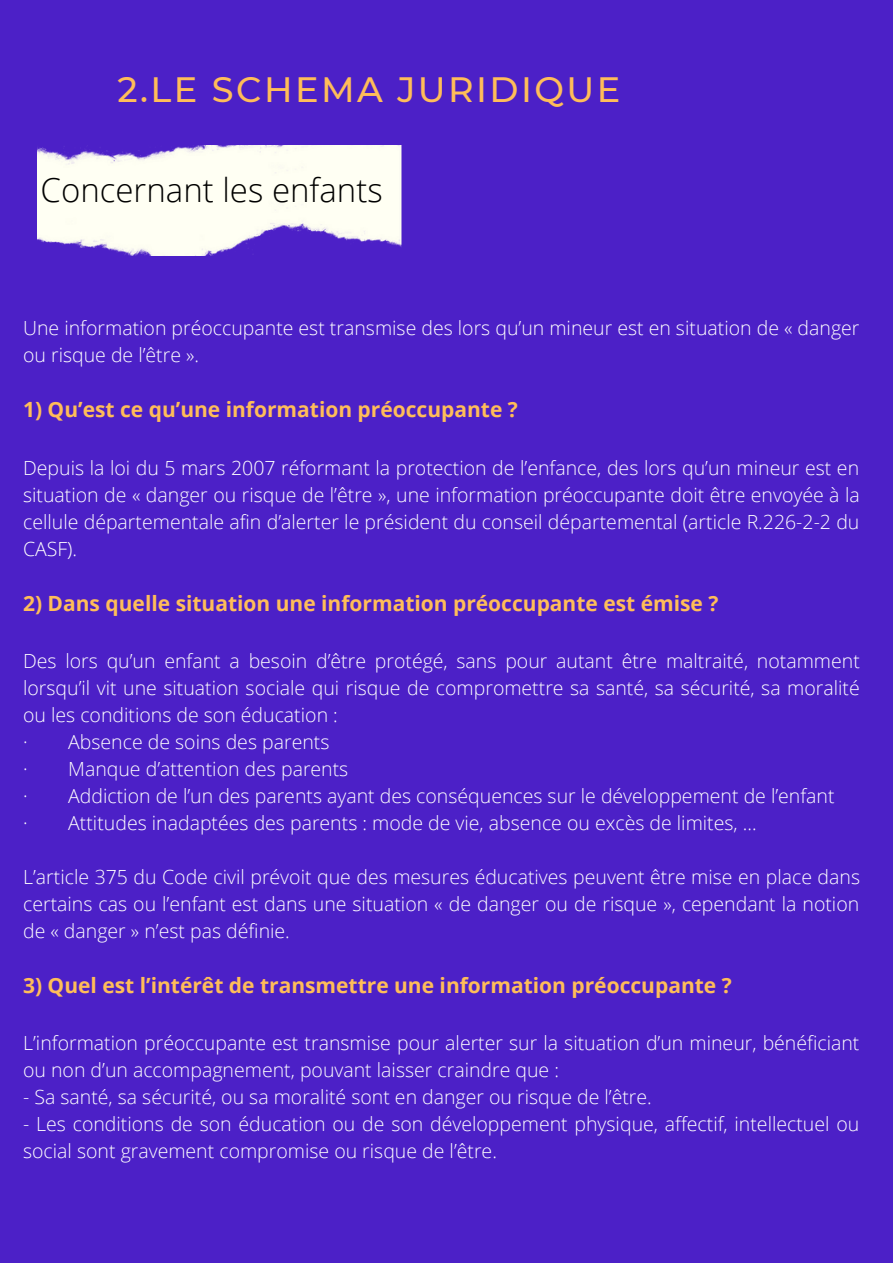
<style>
.page{position:relative;width:893px;height:1264px;background:#fff}
.page>*{position:absolute;margin:0;border:0;box-sizing:border-box;transform-origin:0 0}
.t1{font:500 35.1px "Montserrat";letter-spacing:.07em;color:#ffbd59}
.t2{font:300 33px "Open Sans";color:#000}
.t3{font:700 21px "Open Sans";color:#ffbd59}
.t4{font:300 19.5px/27px "Open Sans";color:#fff}
</style>
<div class="page">
<div style="left:0;top:0;width:892px;height:1262px;background:#4c20c7"></div>
<img style="left:37px;top:146px;width:365px;height:110px">
<h1 class="t1" style="left:117px;top:68px;width:504px">2.LE SCHEMA JURIDIQUE</h1>
<h2 class="t2" style="left:41px;top:166px;width:343px">Concernant les enfants</h2>
<p class="t4" style="left:23px;top:314px;width:837px">Une information préoccupante est transmise des lors qu’un mineur est en situation de « danger ou risque de l’être ».</p>
<p class="t3" style="left:23px;top:395px;width:496px">1) Qu’est ce qu’une information préoccupante ?</p>
<p class="t4" style="left:23px;top:453px;width:838px;text-align:justify">Depuis la loi du 5 mars 2007 réformant la protection de l’enfance, des lors qu’un mineur est en situation de « danger ou risque de l’être », une information préoccupante doit être envoyée à la cellule départementale afin d’alerter le président du conseil départemental (article R.226-2-2 du CASF).</p>
<p class="t3" style="left:23px;top:588px;width:696px">2) Dans quelle situation une information préoccupante est émise ?</p>
<p class="t4" style="left:23px;top:647px;width:838px">Des lors qu’un enfant a besoin d’être protégé, sans pour autant être maltraité, notamment lorsqu’il vit une situation sociale qui risque de compromettre sa santé, sa sécurité, sa moralité ou les conditions de son éducation :<br>· Absence de soins des parents<br>· Manque d’attention des parents<br>· Addiction de l’un des parents ayant des conséquences sur le développement de l’enfant<br>· Attitudes inadaptées des parents : mode de vie, absence ou excès de limites, …</p>
<p class="t4" style="left:23px;top:863px;width:838px;text-align:justify">L’article 375 du Code civil prévoit que des mesures éducatives peuvent être mise en place dans certains cas ou l’enfant est dans une situation « de danger ou de risque », cependant la notion de « danger » n’est pas définie.</p>
<p class="t3" style="left:23px;top:970px;width:710px">3) Quel est l’intérêt de transmettre une information préoccupante ?</p>
<p class="t4" style="left:23px;top:1029px;width:837px">L’information préoccupante est transmise pour alerter sur la situation d’un mineur, bénéficiant ou non d’un accompagnement, pouvant laisser craindre que :</p>
<p class="t4" style="left:23px;top:1083px;width:630px">- Sa santé, sa sécurité, ou sa moralité sont en danger ou risque de l’être.</p>
<p class="t4" style="left:23px;top:1110px;width:837px">- Les conditions de son éducation ou de son développement physique, affectif, intellectuel ou social sont gravement compromise ou risque de l’être.</p>
</div>
